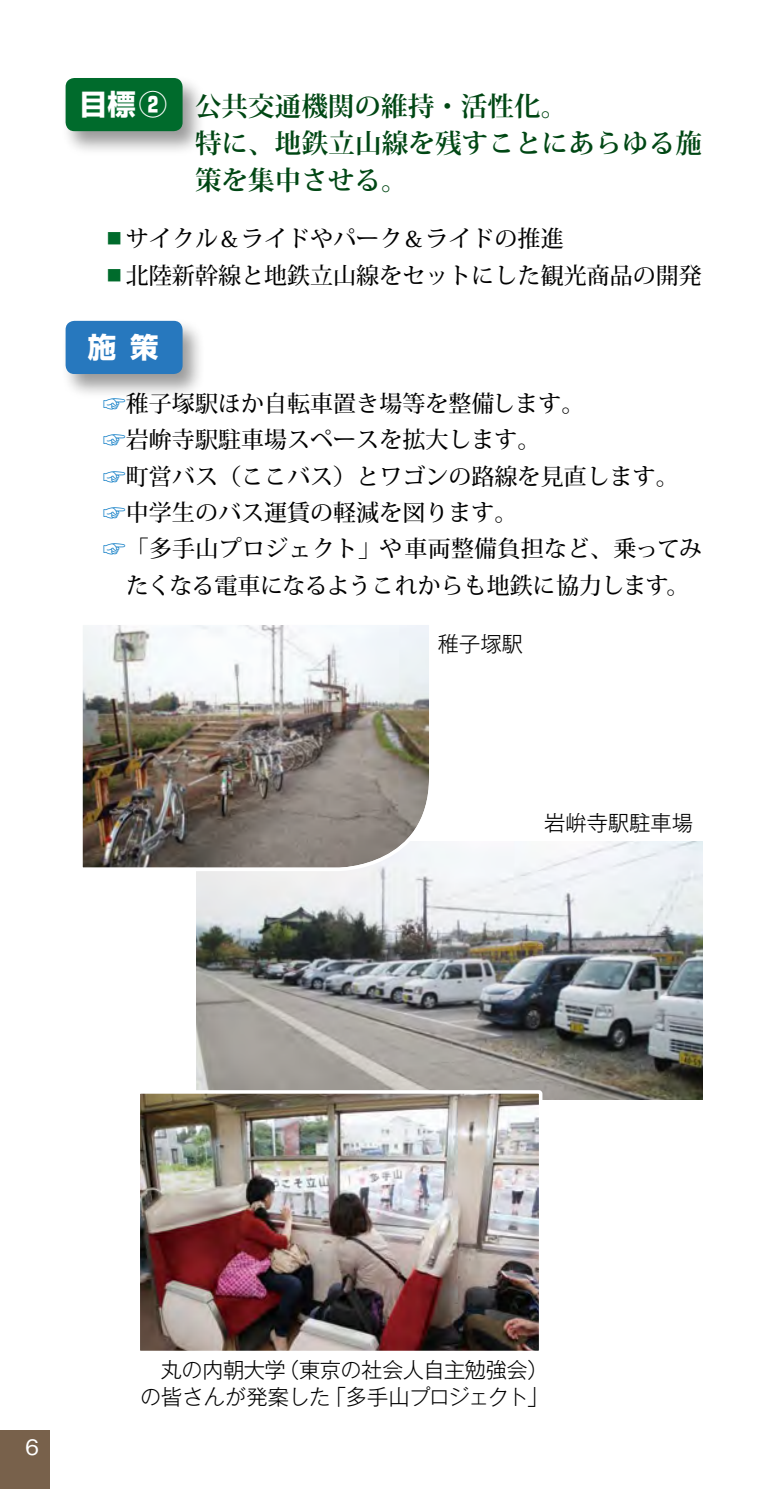
<style>
.page{position:relative;width:780px;height:1489px;background:#fff}
.page>*{position:absolute;margin:0;border:0;box-sizing:border-box;transform-origin:0 0}
.t1{font:700 28.25px "Shin Go Pro";color:#fff}
.t2{font:700 26.5px/37.2px "Koz Min Pro";color:#004714}
.t3{font:500 23px "Koz Min Pro";color:#000}
.t4{font:300 21.25px/26.5px "Gothic MB101 Pro";letter-spacing:-.025em;color:#000}
.t5{font:300 21.25px "Gothic MB101 Pro";color:#000}
.t6{font:500 21.25px "Gothic BBB Pro";color:#fff}
.s1{font-weight:800}
.s2{color:#006b2c}
.s3{color:#0075c2}
</style>
<div class="page">
<div style="left:0;top:1430px;width:50px;height:58px;background:#78614b"></div>
<img style="left:197px;top:841px;width:505px;height:257px">
<img style="left:82px;top:625px;width:352px;height:247px">
<img style="left:141px;top:1095px;width:396px;height:254px">
<div style="left:136px;top:1090px;width:406px;height:264px;border:4px solid #fff;border-radius:2px"></div>
<div style="left:61px;top:75px;width:144px;height:81px;background:#000;opacity:.4"></div>
<div style="left:66px;top:78px;width:116px;height:53px;background:#006b2c;border-radius:9px"></div>
<div style="left:61px;top:318px;width:144px;height:81px;background:#000;opacity:.4"></div>
<div style="left:66px;top:321px;width:116px;height:53px;background:#2778be;border-radius:9px"></div>
<p class="t1" style="left:79px;top:82px;width:89px">目標<span class="s1">②</span></p>
<p class="t2" style="left:195px;top:86px;width:508px">公共交通機関の維持・活性化。<br>特に、地鉄立山線を残すことにあらゆる施策を集中させる。</p>
<p class="t3" style="left:103px;top:222px;width:462px"><span class="s2">▪</span>サイクル＆ライドやパーク＆ライドの推進</p>
<p class="t3" style="left:103px;top:258px;width:600px"><span class="s2">▪</span>北陸新幹線と地鉄立山線をセットにした観光商品の開発</p>
<p class="t1" style="left:88px;top:325px;width:72px">施策</p>
<p class="t3" style="left:103px;top:387px;width:483px"><span class="s3">☞</span>稚子塚駅ほか自転車置き場等を整備します。</p>
<p class="t3" style="left:103px;top:423px;width:439px"><span class="s3">☞</span>岩峅寺駅駐車場スペースを拡大します。</p>
<p class="t3" style="left:103px;top:460px;width:577px"><span class="s3">☞</span>町営バス（ここバス）とワゴンの路線を見直します。</p>
<p class="t3" style="left:103px;top:496px;width:416px"><span class="s3">☞</span>中学生のバス運賃の軽減を図ります。</p>
<p class="t3" style="left:103px;top:532px;width:601px"><span class="s3">☞</span>「多手山プロジェクト」や車両整備負担など、乗ってみ</p>
<p class="t3" style="left:126px;top:568px;width:565px">たくなる電車になるようこれからも地鉄に協力します。</p>
<p class="t4" style="left:438px;top:627px;width:87px">稚子塚駅</p>
<p class="t5" style="left:544px;top:804px;width:150px">岩峅寺駅駐車場</p>
<p class="t6" style="left:26px;top:1429px;width:15px">6</p>
<p class="t4" style="left:140px;top:1353px;width:410px">　丸の内朝大学（東京の社会人自主勉強会）の皆さんが発案した「多手山プロジェクト」</p>
</div>
